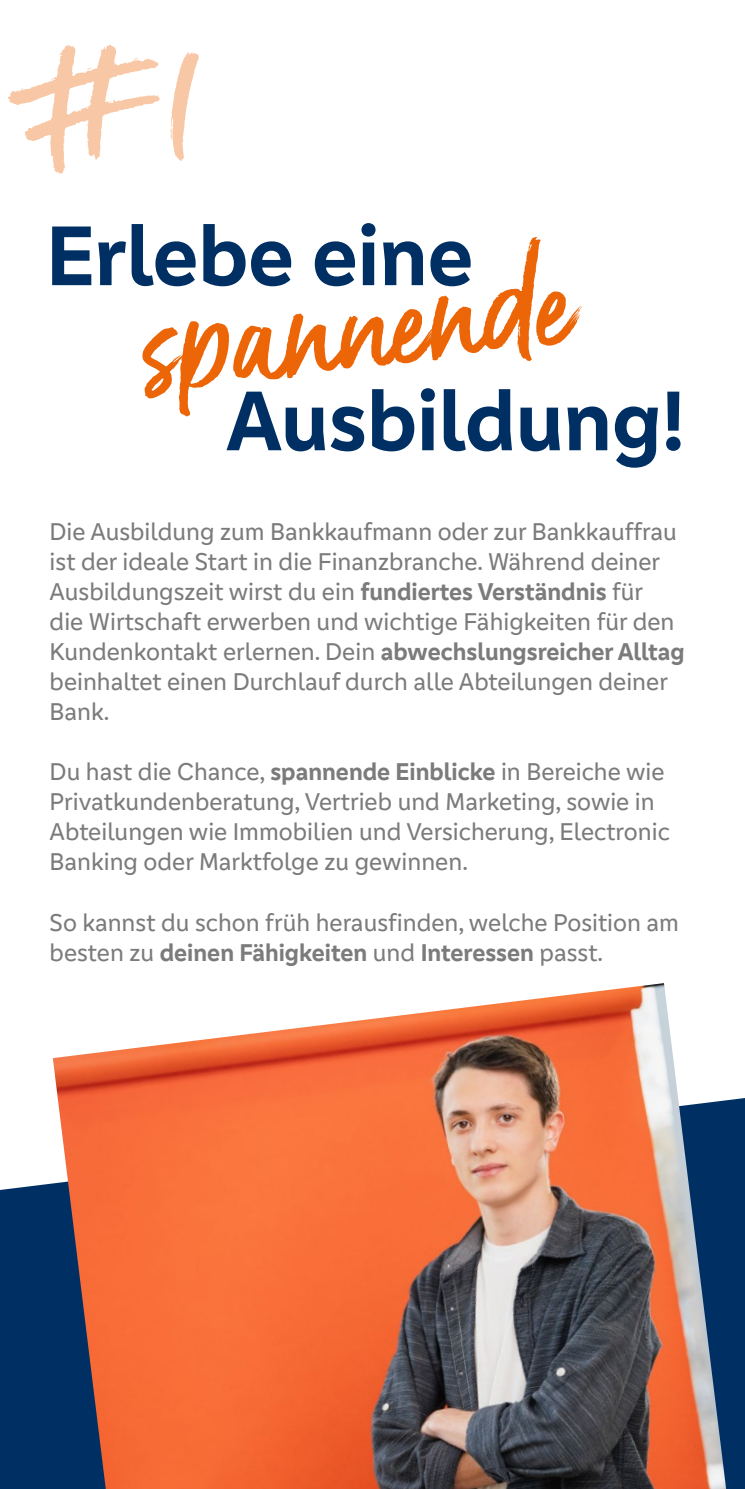
<style>
.page{position:relative;width:745px;height:1489px;background:#fff}
.page>*{position:absolute;margin:0;border:0;box-sizing:border-box;transform-origin:0 0}
.t1{font:141.5px "Gotcha Standup";color:#ec6608}
.t2{font:700 87.5px/165px "Genos GFG";color:#003063}
.t3{font:25px/30px "Genos GFG";color:#7c7b7b}
.s1{font-weight:700}
</style>
<div class="page">
<svg style="left:0;top:1098px;width:744px;height:390px;fill:#003063"></svg>
<img style="left:53px;top:983px;width:672px;height:505px">
<h2 class="t2" style="left:226px;top:174px;width:460px;text-indent:-180px">Erlebe eine<br>Ausbildung!</h2>
<h1 class="t1" style="left:128px;top:256px;width:436px;rotate:-7deg">spann ende</h1>
<p class="t3" style="left:50px;top:517px;width:636px">Die Ausbildung zum Bankkaufmann oder zur Bankkauffrau ist der ideale Start in die Finanzbranche. Während deiner Ausbildungszeit wirst du ein <span class="s1">fundiertes Verständnis</span> für<br>die Wirtschaft erwerben und wichtige Fähigkeiten für den Kundenkontakt erlernen. Dein <span class="s1">abwechslungsreicher Alltag </span>beinhaltet einen Durchlauf durch alle Abteilungen deiner Bank.</p>
<p class="t3" style="left:50px;top:757px;width:621px">Du hast die Chance, <span class="s1">spannende Einblicke</span> in Bereiche wie Privatkundenberatung, Vertrieb und Marketing, sowie in Abteilungen wie Immobilien und Versicherung, Electronic Banking oder Marktfolge zu gewinnen.</p>
<p class="t3" style="left:50px;top:907px;width:630px">So kannst du schon früh herausfinden, welche Position am besten zu <span class="s1">deinen Fähigkeiten</span> und <span class="s1">Interessen</span> passt.</p>
</div>
